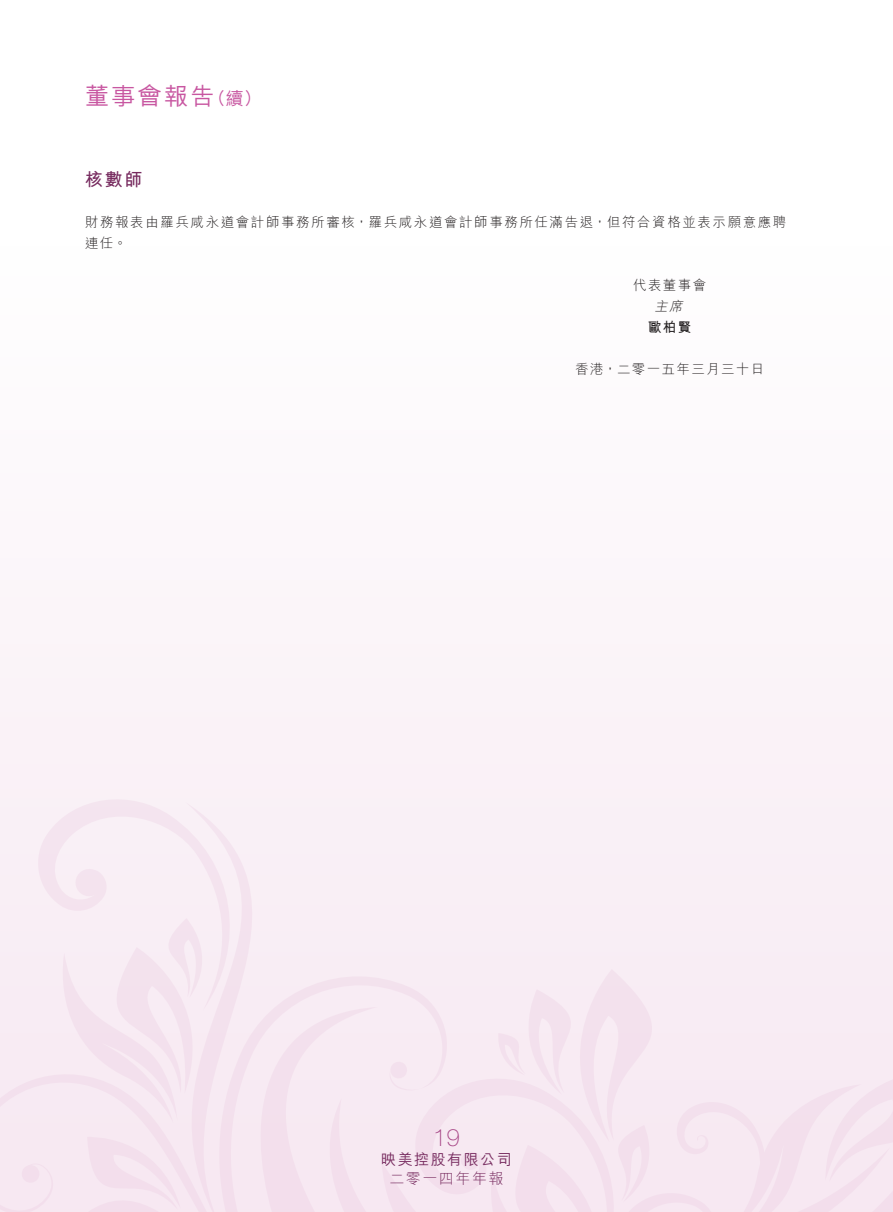
<style>
.page{position:relative;width:893px;height:1212px;background:#fcf9fb}
.page>*{position:absolute;margin:0;border:0;box-sizing:border-box;transform-origin:0 0}
.t1{font:500 24px "M Hei HK";letter-spacing:.1em;color:#c857a1}
.t2{font:100 24px "Helvetica Neue LT Std";color:#a74686}
.t3{font:700 18px "M Hei HK";color:#772b5f}
.t4{font:500 15px "M Hei HK";letter-spacing:.1em;color:#772b5f}
.t5{font:300 15px "M Hei HK";letter-spacing:.1em;color:#772b5f}
.t6{font:300 13.5px/21px "M Hei HK";letter-spacing:.115em;color:#231f20}
.t7{font:700 13.5px "M Hei HK";color:#231f20}
.t8{font:italic 300 13.5px "M Hei HK";color:#231f20}
.s1{font-size:18px}
</style>
<div class="page">
<svg style="left:220px;top:881px;width:135px;height:331px;fill:#f8eef5"></svg>
<svg style="left:31px;top:799px;width:217px;height:211px;fill:#f9eff5"></svg>
<svg style="left:74px;top:867px;width:30px;height:31px"></svg>
<svg style="left:0;top:918px;width:220px;height:294px"></svg>
<svg style="left:244px;top:969px;width:649px;height:243px"></svg>
<h1 class="t1" style="left:85px;top:79px;width:178px">董事會報告<span class="s1">（續）</span></h1>
<h2 class="t3" style="left:85px;top:166px;width:59px">核數師</h2>
<p class="t6" style="left:85px;top:211px;width:703px">財務報表由羅兵咸永道會計師事務所審核，羅兵咸永道會計師事務所任滿告退，但符合資格並表示願意應聘連任。</p>
<p class="t6" style="left:633px;top:274px;width:74px">代表董事會</p>
<p class="t8" style="left:654px;top:299px;width:33px">主席</p>
<p class="t7" style="left:648px;top:317px;width:45px">歐柏賢</p>
<p class="t6" style="left:575px;top:358px;width:190px">香港，二零一五年三月三十日</p>
<h1 class="t2" style="left:433px;top:1124px;width:28px">19</h1>
<p class="t4" style="left:381px;top:1148px;width:132px">映美控股有限公司</p>
<p class="t5" style="left:389px;top:1170px;width:115px">二零一四年年報</p>
</div>
